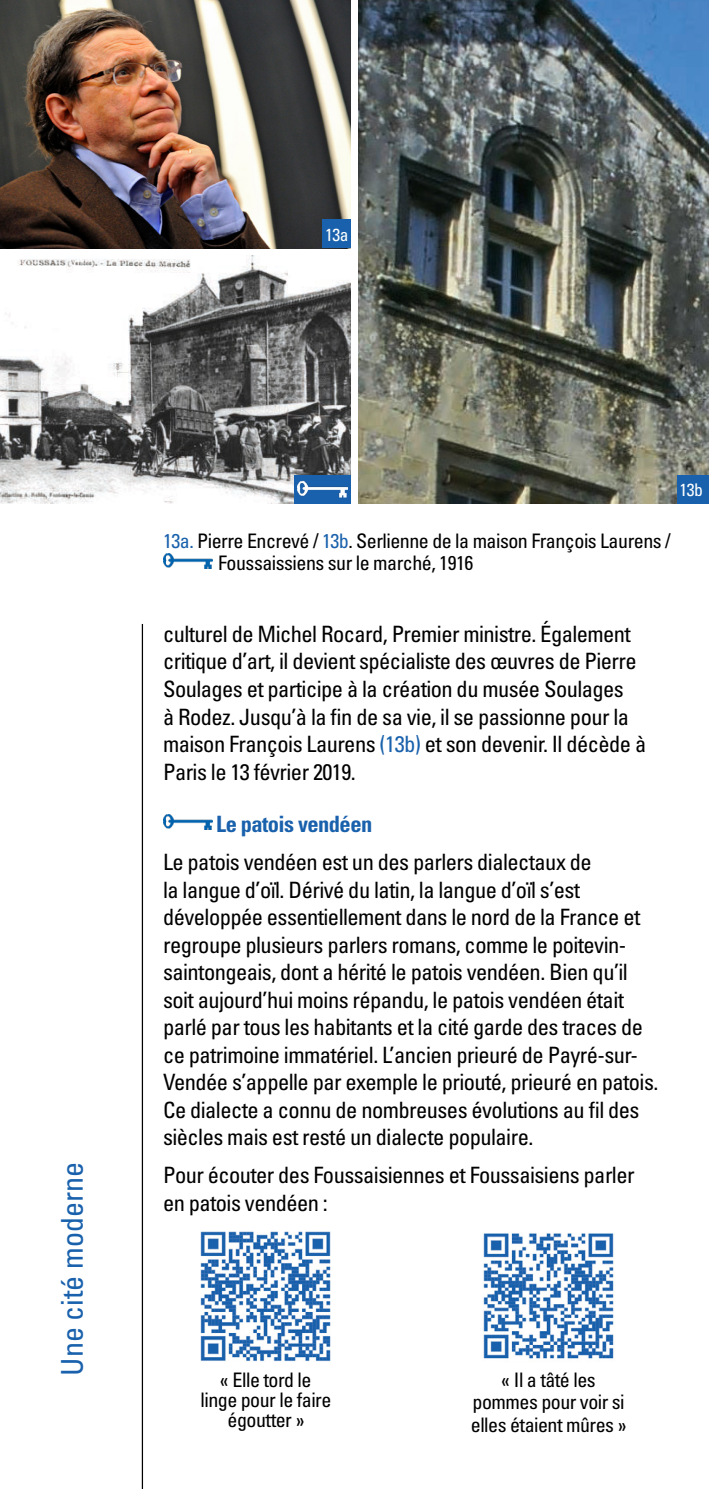
<style>
.page{position:relative;width:709px;height:1489px;background:#fff}
.page>*{position:absolute;margin:0;border:0;box-sizing:border-box;transform-origin:0 0}
.t1{font:condensed 30px "Univers LTCYR 57";color:#1961ac}
.t2{font:condensed 22.5px/27.5px "Univers LTCYR 57";letter-spacing:-.025em;color:#000}
.t3{font:22.5px "Univers LTCYR 67 Bold Cond";letter-spacing:-.025em;color:#1961ac}
.t4{font:condensed 20px/22.5px "Univers LTCYR 57";letter-spacing:-.025em;color:#000;text-align:center}
.t5{font:condensed 17.5px "Univers LTCYR 57";letter-spacing:-.025em;color:#fff}
.s1{color:#1961ac}
</style>
<div class="page">
<img style="left:0;top:255px;width:351px;height:248px">
<img style="left:358px;top:0;width:351px;height:503px">
<img style="left:163px;top:553px;width:49px;height:15px">
<img style="left:0;top:0;width:351px;height:248px">
<hr style="left:142px;top:624px;width:1px;height:864px;background:#000">
<div style="left:699px;top:475px;width:10px;height:28px;background:#1961ac"></div>
<img style="left:163px;top:814px;width:49px;height:15px">
<div style="left:294px;top:475px;width:57px;height:28px;background:#1961ac"></div>
<img style="left:298px;top:480px;width:49px;height:18px">
<img style="left:200px;top:1231px;width:131px;height:131px">
<div style="left:677px;top:475px;width:28px;height:28px;background:#1961ac"></div>
<div style="left:322px;top:220px;width:29px;height:28px;background:#1961ac"></div>
<img style="left:483px;top:1233px;width:131px;height:126px">
<p class="t5" style="left:325px;top:224px;width:25px">13a</p>
<h1 class="t1" style="left:53px;top:1375px;width:215px;rotate:-90deg">Une cité moderne</h1>
<p class="t5" style="left:679px;top:479px;width:25px">13b</p>
<p class="t4" style="left:218px;top:529px;width:454px;text-align:left;text-indent:-55px"><span class="s1">13a.</span> Pierre Encrevé / <span class="s1">13b</span>. Serlienne de la maison François Laurens /<br>Foussaissiens sur le marché, 1916</p>
<p class="t2" style="left:163px;top:619px;width:485px">culturel de Michel Rocard, Premier ministre. Également critique d’art, il devient spécialiste des œuvres de Pierre Soulages et participe à la création du musée Soulages<br>à Rodez. Jusqu’à la fin de sa vie, il se passionne pour la maison François Laurens <span class="s1">(13b)</span> et son devenir. Il décède à Paris le 13 février 2019.</p>
<p class="t3" style="left:216px;top:810px;width:157px">Le patois vendéen</p>
<p class="t2" style="left:163px;top:847px;width:497px">Le patois vendéen est un des parlers dialectaux de<br>la langue d’oïl. Dérivé du latin, la langue d’oïl s’est développée essentiellement dans le nord de la France et regroupe plusieurs parlers romans, comme le poitevin&shy;saintongeais, dont a hérité le patois vendéen. Bien qu’il soit aujourd’hui moins répandu, le patois vendéen était parlé par tous les habitants et la cité garde des traces de ce patrimoine immatériel. L’ancien prieuré de Payré-sur-Vendée s’appelle par exemple le priouté, prieuré en patois.<br>Ce dialecte a connu de nombreuses évolutions au fil des siècles mais est resté un dialecte populaire.</p>
<p class="t2" style="left:163px;top:1160px;width:473px">Pour écouter des Foussaisiennes et Foussaisiens parler en patois vendéen :</p>
<p class="t4" style="left:200px;top:1368px;width:132px;line-height:20px">« Elle tord le linge pour le faire égoutter »</p>
<p class="t4" style="left:471px;top:1367px;width:157px">« Il a tâté les pommes pour voir si elles étaient mûres »</p>
</div>
